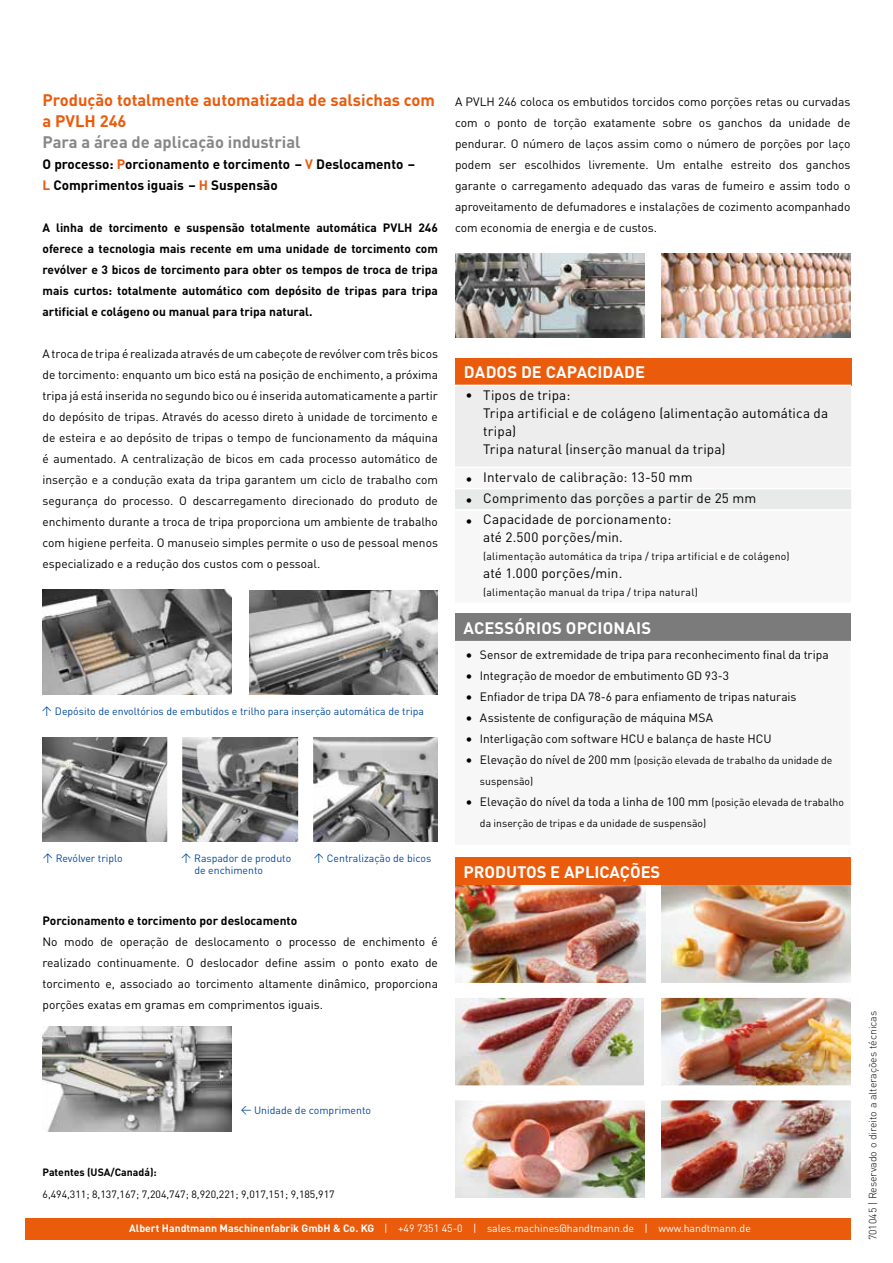
<style>
.page{position:relative;width:893px;height:1263px;background:#fff}
.page>*{position:absolute;margin:0;border:0;box-sizing:border-box;transform-origin:0 0}
.t1{font:700 16.5px "DIN Pro";color:#fff}
.t2{font:700 16.5px/21px "DIN Pro";color:#ea5b0c}
.t3{font:700 16.5px "DIN Pro";color:#878787}
.t4{font:13.5px/21px "DIN Pro";letter-spacing:.01em;color:#000}
.t5{font:700 13.5px/21px "DIN Pro";color:#000}
.t6{font:12px/21px "DIN Pro";color:#000;text-align:justify}
.t7{font:700 12px/21px "DIN Pro";color:#000;text-align:justify}
.t8{font:10.5px/21px "DIN Pro";letter-spacing:.01em;color:#000}
.t9{font:10.5px/12px "DIN Pro";color:#00489a}
.t10{font:10.5px "DIN Pro";color:#fff}
.t11{font:300 10.5px "DIN Pro";color:#000}
.t12{font:700 10.5px "DIN Pro";color:#000}
.s1{color:#ea5b0c}
.s2{font-size:12px}
.s3{font-size:10.5px}
.s4{font-weight:700}
</style>
<div class="page">
<div style="left:26px;top:1218px;width:824px;height:21px;background:#ea5b0c"></div>
<img style="left:249px;top:590px;width:189px;height:105px">
<img style="left:43px;top:737px;width:124px;height:105px">
<img style="left:43px;top:1026px;width:189px;height:105px">
<img style="left:43px;top:590px;width:189px;height:104px">
<img style="left:182px;top:737px;width:256px;height:105px">
<div style="left:298px;top:731px;width:15px;height:118px;background:#fff"></div>
<img style="left:662px;top:253px;width:188px;height:85px">
<img style="left:455px;top:253px;width:189px;height:84px">
<img style="left:455px;top:885px;width:190px;height:313px">
<img style="left:661px;top:885px;width:189px;height:313px">
<div style="left:438px;top:983px;width:421px;height:15px;background:#fff"></div>
<div style="left:438px;top:1085px;width:421px;height:15px;background:#fff"></div>
<div style="left:455px;top:613px;width:395px;height:28px;background:#7c7b7b"></div>
<div style="left:455px;top:358px;width:396px;height:27px;background:#ea5b0c"></div>
<div style="left:455px;top:385px;width:396px;height:82px;background:#ededed"></div>
<div style="left:455px;top:489px;width:396px;height:20px;background:#e8eae9"></div>
<div style="left:455px;top:857px;width:395px;height:28px;background:#ea5b0c"></div>
<h1 class="t2" style="left:43px;top:88px;width:394px">Produção totalmente automatizada de salsichas com a PVLH 246</h1>
<h1 class="t3" style="left:43px;top:128px;width:260px">Para a área de aplicação industrial</h1>
<p class="t5" style="left:43px;top:152px;width:374px">O processo: <span class="s1">P</span>orcionamento e torcimento – <span class="s1">V</span> Deslocamento –<br><span class="s1">L</span> Comprimentos iguais – <span class="s1">H</span> Suspensão</p>
<p class="t7" style="left:43px;top:216px;width:397px">A linha de torcimento e suspensão totalmente automática PVLH 246 oferece a tecnologia mais recente em uma unidade de torcimento com revólver e 3 bicos de torcimento para obter os tempos de troca de tripa mais curtos: totalmente automático com depósito de tripas para tripa artificial e colágeno ou manual para tripa natural.</p>
<p class="t6" style="left:43px;top:342px;width:397px">A troca de tripa é realizada através de um cabeçote de revólver com três bicos de torcimento: enquanto um bico está na posição de enchimento, a próxima tripa já está inserida no segundo bico ou é inserida automaticamente a partir do depósito de tripas. Através do acesso direto à unidade de torcimento e de esteira e ao depósito de tripas o tempo de funcionamento da máquina é aumentado. A centralização de bicos em cada processo automático de inserção e a condução exata da tripa garantem um ciclo de trabalho com segurança do processo. O descarregamento direcionado do produto de enchimento durante a troca de tripa proporciona um ambiente de trabalho com higiene perfeita. O manuseio simples permite o uso de pessoal menos especializado e a redução dos custos com o pessoal.</p>
<p class="t9" style="left:42px;top:704px;width:384px">↑ Depósito de envoltórios de embutidos e trilho para inserção automática de tripa</p>
<p class="t9" style="left:43px;top:851px;width:82px">↑ Revólver triplo</p>
<p class="t9" style="left:194px;top:851px;width:98px;text-indent:-14px">↑ Raspador de produto de enchimento</p>
<p class="t9" style="left:313px;top:851px;width:119px">↑ Centralização de bicos</p>
<p class="t7" style="left:43px;top:909px;width:256px">Porcionamento e torcimento por deslocamento</p>
<p class="t6" style="left:43px;top:930px;width:397px">No modo de operação de deslocamento o processo de enchimento é realizado continuamente. O deslocador define assim o ponto exato de torcimento e, associado ao torcimento altamente dinâmico, proporciona porções exatas em gramas em comprimentos iguais.</p>
<p class="t6" style="left:455px;top:90px;width:397px">A PVLH 246 coloca os embutidos torcidos como porções retas ou curvadas com o ponto de torção exatamente sobre os ganchos da unidade de pendurar. O número de laços assim como o número de porções por laço podem ser escolhidos livremente. Um entalhe estreito dos ganchos garante o carregamento adequado das varas de fumeiro e assim todo o aproveitamento de defumadores e instalações de cozimento acompanhado com economia de energia e de custos.</p>
<h1 class="t1" style="left:464px;top:358px;width:183px">DADOS DE CAPACIDADE</h1>
<p class="t4" style="left:483px;top:385px;width:346px;line-height:18px;text-indent:-18px">• Tipos de tripa:<br>Tripa artificial e de colágeno (alimentação automática da tripa)<br>Tripa natural (inserção manual da tripa)</p>
<p class="t4" style="left:466px;top:465px;width:228px">• Intervalo de calibração: 13-50 mm</p>
<p class="t4" style="left:466px;top:486px;width:292px">• Comprimento das porções a partir de 25 mm</p>
<p class="t4" style="left:483px;top:509px;width:190px;line-height:18px;text-indent:-18px">• Capacidade de porcionamento: até 2.500 porções/min.</p>
<p class="t8" style="left:483px;top:545px;width:308px">(alimentação automática da tripa / tripa artificial e de colágeno)</p>
<p class="t4" style="left:483px;top:562px;width:141px">até 1.000 porções/min.</p>
<p class="t8" style="left:483px;top:581px;width:216px">(alimentação manual da tripa / tripa natural)</p>
<h1 class="t1" style="left:464px;top:614px;width:189px">ACESSÓRIOS OPCIONAIS</h1>
<p class="t4" style="left:466px;top:643px;width:9px;text-align:justify">• • • • • •</p>
<p class="t4" style="left:466px;top:790px;width:9px">•</p>
<p class="t6" style="left:480px;top:642px;width:350px;text-align:left">Sensor de extremidade de tripa para reconhecimento final da tripa Integração de moedor de embutimento GD 93-3<br>Enfiador de tripa DA 78-6 para enfiamento de tripas naturais Assistente de configuração de máquina MSA<br>Interligação com software HCU e balança de haste HCU</p>
<p class="t8" style="left:480px;top:748px;width:354px"><span class="s2">Elevação do nível de 200 mm</span> (posição elevada de trabalho da unidade de suspensão)</p>
<p class="t6" style="left:480px;top:789px;width:366px">Elevação do nível da toda a linha de 100 mm <span class="s3">(posição elevada de trabalho</span></p>
<p class="t8" style="left:480px;top:811px;width:228px">da inserção de tripas e da unidade de suspensão)</p>
<h1 class="t1" style="left:463px;top:858px;width:198px">PRODUTOS E APLICAÇÕES</h1>
<p class="t9" style="left:241px;top:1103px;width:132px">← Unidade de comprimento</p>
<p class="t12" style="left:43px;top:1163px;width:116px">Patentes (USA/Canadá):</p>
<p class="t8" style="left:43px;top:1183px;width:294px">6,494,311; 8,137,167; 7,204,747; 8,920,221; 9,017,151; 9,185,917</p>
<p class="t10" style="left:129px;top:1219px;width:623px"><span class="s4">Albert Handtmann Maschinenfabrik GmbH &amp; Co. KG</span> | +49 7351 45-0 | sales.machines@handtmann.de | www.handtmann.de</p>
<p class="t11" style="left:865px;top:1240px;width:231px;rotate:-90deg">701045 | Reservado o direito a alterações técnicas</p>
</div>
